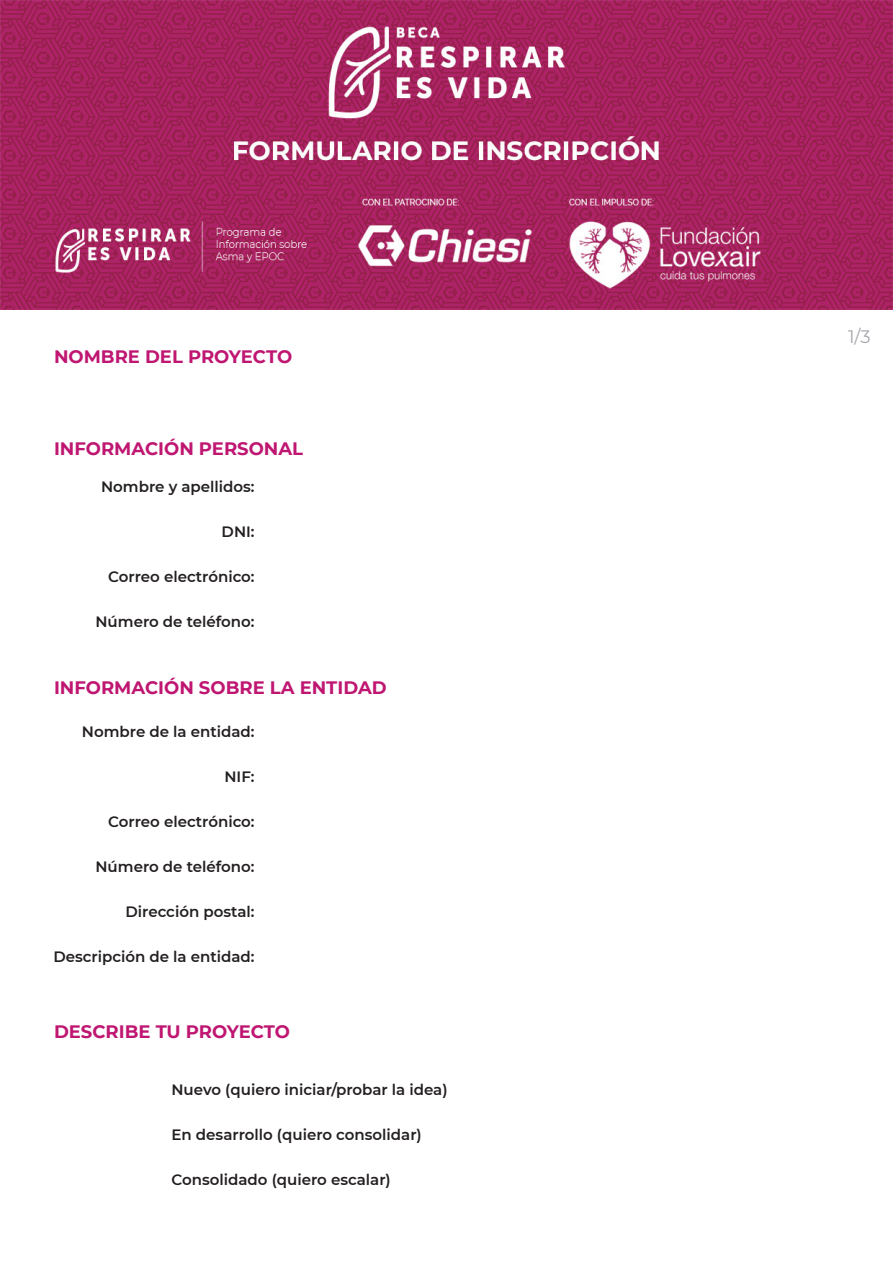
<style>
.page{position:relative;width:893px;height:1263px;background:#fff}
.page>*{position:absolute;margin:0;border:0;box-sizing:border-box;transform-origin:0 0}
.t1{font:700 18px "Montserrat";color:#bf1671}
.t2{font:18px "Montserrat";color:#a5a6aa}
.t3{font:600 15px "Montserrat";color:#231f20}
</style>
<div class="page">
<img style="left:0;top:0;width:893px;height:310px">
<p class="t1" style="left:54px;top:344px;width:240px">NOMBRE DEL PROYECTO</p>
<p class="t1" style="left:54px;top:436px;width:251px">INFORMACIÓN PERSONAL</p>
<p class="t3" style="left:101px;top:476px;width:155px">Nombre y apellidos:</p>
<p class="t3" style="left:222px;top:521px;width:34px">DNI:</p>
<p class="t3" style="left:108px;top:566px;width:148px">Correo electrónico:</p>
<p class="t3" style="left:95px;top:611px;width:161px">Número de teléfono:</p>
<p class="t1" style="left:54px;top:674px;width:334px">INFORMACIÓN SOBRE LA ENTIDAD</p>
<p class="t3" style="left:82px;top:721px;width:174px">Nombre de la entidad:</p>
<p class="t3" style="left:224px;top:766px;width:32px">NIF:</p>
<p class="t3" style="left:108px;top:811px;width:148px">Correo electrónico:</p>
<p class="t3" style="left:95px;top:856px;width:161px">Número de teléfono:</p>
<p class="t3" style="left:125px;top:901px;width:131px">Dirección postal:</p>
<p class="t3" style="left:53px;top:946px;width:203px">Descripción de la entidad:</p>
<p class="t1" style="left:54px;top:1019px;width:238px">DESCRIBE TU PROYECTO</p>
<p class="t3" style="left:171px;top:1079px;width:278px">Nuevo (quiero iniciar/probar la idea)</p>
<p class="t3" style="left:171px;top:1124px;width:252px">En desarrollo (quiero consolidar)</p>
<p class="t3" style="left:171px;top:1169px;width:221px">Consolidado (quiero escalar)</p>
<p class="t2" style="left:848px;top:324px;width:24px">1/3</p>
</div>
